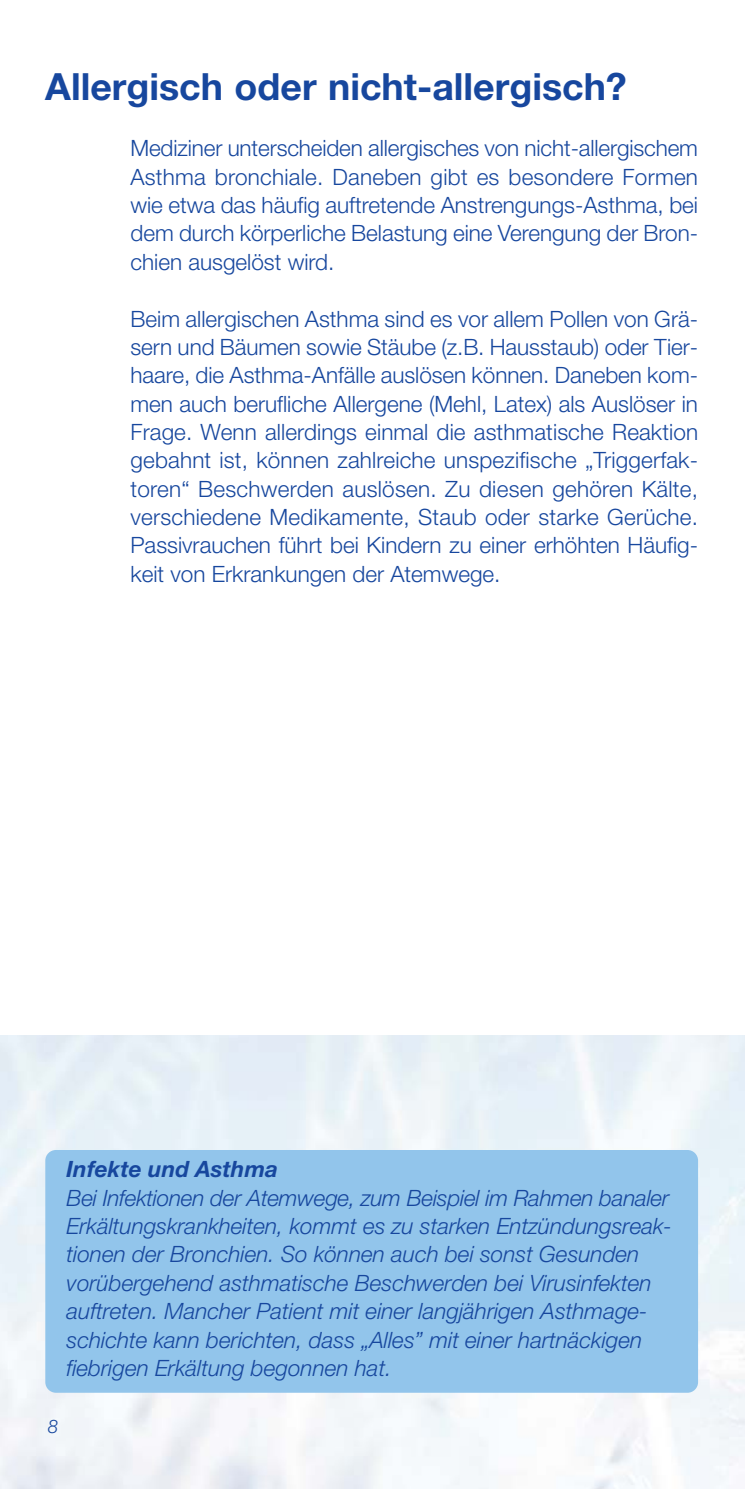
<style>
.page{position:relative;width:745px;height:1489px;background:#fff}
.page>*{position:absolute;margin:0;border:0;box-sizing:border-box;transform-origin:0 0}
.t1{font:700 37.5px "Helvetica Neue";color:#17479e}
.t2{font:300 22.5px/28.2px "Helvetica Neue";color:#17479e;text-align:justify}
.t3{font:italic 300 22.5px/28.2px "Helvetica Neue";color:#17479e}
.t4{font:italic 700 22.5px "Helvetica Neue";color:#17479e}
.t5{font:italic 300 18.75px "Helvetica Neue";color:#17479e}
</style>
<div class="page">
<div style="left:45px;top:1149px;width:652px;height:243px;background:#92c5eb;border-radius:11px"></div>
<h1 class="t1" style="left:45px;top:73px;width:582px">Allergisch oder nicht-allergisch?</h1>
<p class="t2" style="left:130px;top:136px;width:568px">Mediziner unterscheiden allergisches von nicht-allergischem Asthma bronchiale. Daneben gibt es besondere Formen wie etwa das häufig auftretende Anstrengungs-Asthma, bei dem durch körperliche Belastung eine Verengung der Bron&shy;chien ausgelöst wird.</p>
<p class="t2" style="left:130px;top:306px;width:568px">Beim allergischen Asthma sind es vor allem Pollen von Grä&shy;sern und Bäumen sowie Stäube (z.B. Hausstaub) oder Tier&shy;haare, die Asthma-Anfälle auslösen können. Daneben kom&shy;men auch berufliche Allergene (Mehl, Latex) als Auslöser in Frage. Wenn allerdings einmal die asthmatische Reaktion gebahnt ist, können zahlreiche unspezifische „Triggerfak&shy;toren“ Beschwerden auslösen. Zu diesen gehören Kälte, verschiedene Medikamente, Staub oder starke Gerüche.<br>Passivrauchen führt bei Kindern zu einer erhöhten Häufig&shy;keit von Erkrankungen der Atemwege.</p>
<p class="t4" style="left:67px;top:1161px;width:213px">Infekte und Asthma</p>
<p class="t3" style="left:67px;top:1185px;width:606px">Bei Infektionen der Atemwege, zum Beispiel im Rahmen banaler Erkältungskrankheiten, kommt es zu starken Entzündungsreak&shy;tionen der Bronchien. So können auch bei sonst Gesunden vorübergehend asthmatische Beschwerden bei Virusinfekten auftreten. Mancher Patient mit einer langjährigen Asthmage&shy;schichte kann berichten, dass „Alles” mit einer hartnäckigen fiebrigen Erkältung begonnen hat.</p>
<p class="t5" style="left:48px;top:1419px;width:12px">8</p>
</div>
